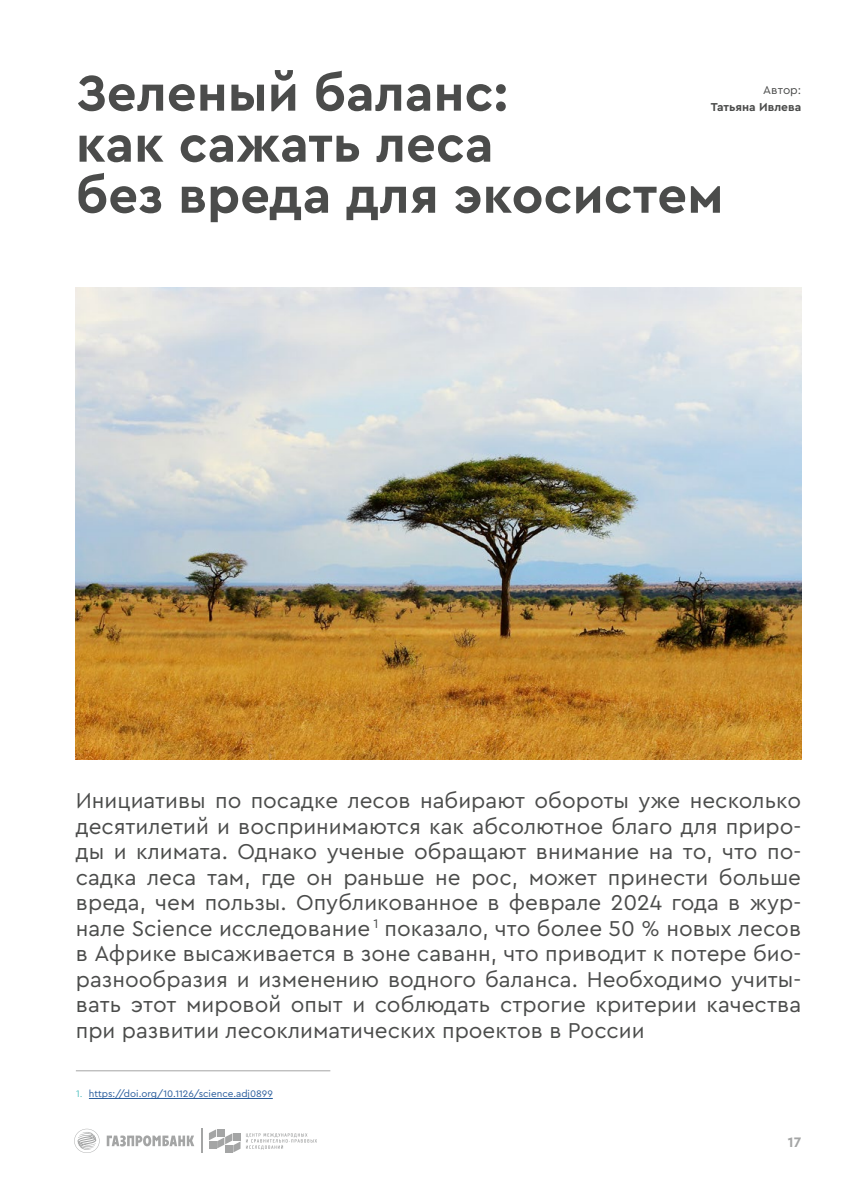
<style>
.page{position:relative;width:851px;height:1191px;background:#fff}
.page>*{position:absolute;margin:0;border:0;box-sizing:border-box;transform-origin:0 0}
.t1{font:700 52.5px/51px "Cera CY";color:#4b4c4b}
.t2{font:22.5px/25.5px "Cera CY";color:#4b4c4b;text-align:justify}
.t3{font:700 14.4px "Cera CY";color:#a4a5a5}
.t4{font:700 12px "Cera CY";color:#4b4c4b}
.t5{font:12px "Cera CY";color:#4b4c4b}
.t6{font:9.9px "Cera CY";color:#275b9b}
.s1{font-family:"Cera Pro";font-weight:300;color:#09a7a7}
</style>
<div class="page">
<svg style="left:74px;top:1128px;width:26px;height:25px"></svg>
<svg style="left:107px;top:1135px;width:87px;height:11px"></svg>
<hr style="left:201px;top:1128px;width:2px;height:25px;background:#a4a5a5">
<svg style="left:209px;top:1129px;width:31px;height:23px"></svg>
<svg style="left:246px;top:1133px;width:71px;height:16px"></svg>
<img style="left:76px;top:287px;width:725px;height:473px">
<hr style="left:89px;top:1098px;width:184px;height:1px;background:#275b9b">
<hr style="left:76px;top:1070px;width:254px;height:1px;background:#a4a5a5">
<h1 class="t1" style="left:76px;top:65px;width:649px">Зеленый баланс:<br>как сажать леса<br>без вреда для экосистем</h1>
<p class="t5" style="left:763px;top:82px;width:39px">Автор:</p>
<p class="t4" style="left:710px;top:99px;width:92px">Татьяна Ивлева</p>
<p class="t2" style="left:76px;top:787px;width:726px">Инициативы по посадке лесов набирают обороты уже несколько десятилетий и воспринимаются как абсолютное благо для приро&shy;ды и климата. Однако ученые обращают внимание на то, что по&shy;садка леса там, где он раньше не рос, может принести больше вреда, чем пользы. Опубликованное в феврале 2024 года в жур&shy;нале Science исследование <sup>1</sup> показало, что более 50 % новых лесов в Африке высаживается в зоне саванн, что приводит к потере био&shy;разнообразия и изменению водного баланса. Необходимо учиты&shy;вать этот мировой опыт и соблюдать строгие критерии качества при развитии лесоклиматических проектов в России</p>
<p class="t6" style="left:76px;top:1087px;width:198px"><span class="s1">1.</span> https://doi.org/10.1126/science.adj0899</p>
<p class="t3" style="left:787px;top:1132px;width:15px">17</p>
</div>
